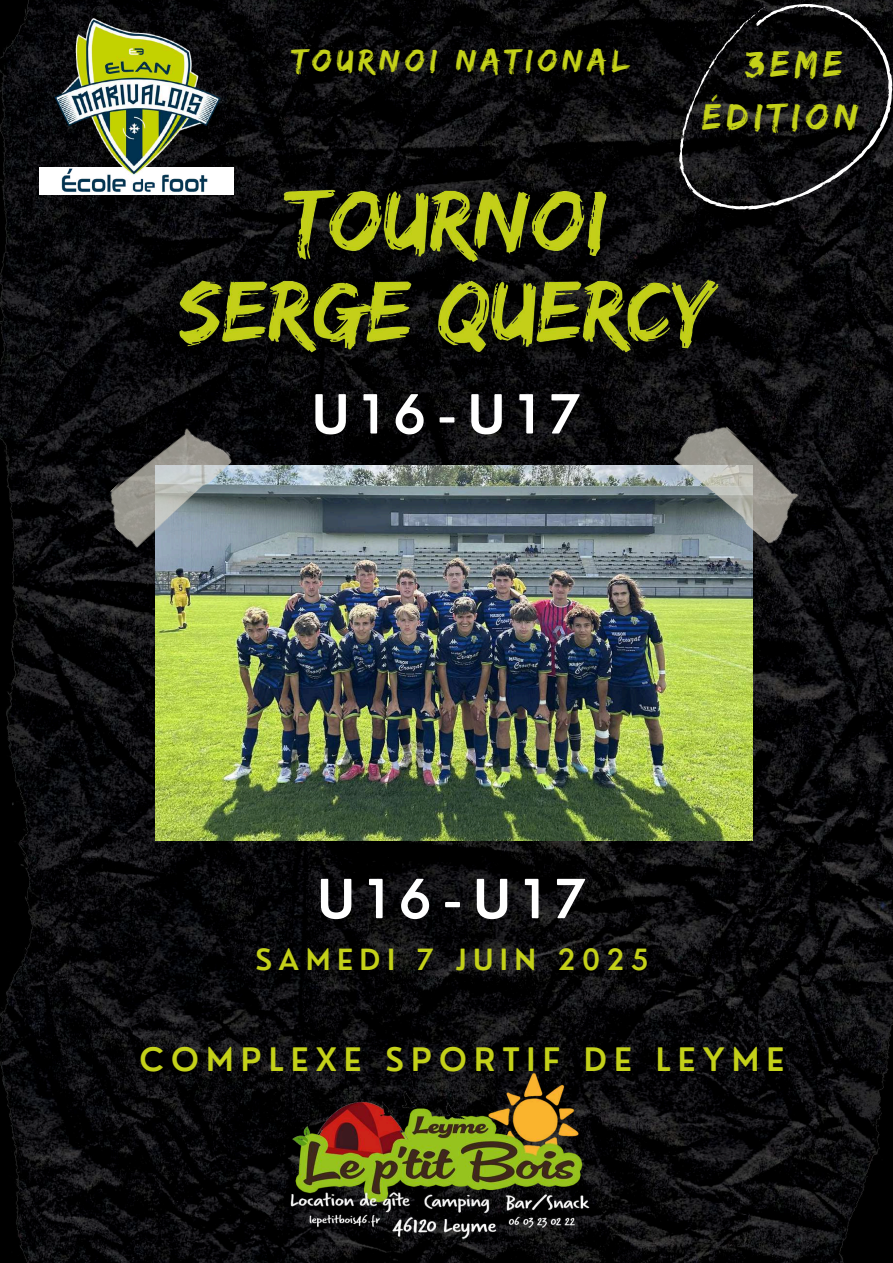
<style>
.page{position:relative;width:893px;height:1263px;background:#fff}
.page>*{position:absolute;margin:0;border:0;box-sizing:border-box;transform-origin:0 0}
.t1{font:600 52.5px "Nourd";letter-spacing:.225em;color:#fff}
.t2{font:38.25px/53.4px "Edo";letter-spacing:.145em;color:#c4d119}
.t3{font:32.92px "Edo";letter-spacing:.145em;color:#c4d119}
.t4{font:600 31.58px "Nourd";letter-spacing:.225em;color:#c4d119}
.t5{font:600 28.5px "Nourd";letter-spacing:.225em;color:#c4d119}
</style>
<div class="page">
<img style="left:0;top:0;width:893px;height:1263px">
<div style="left:40px;top:168px;width:194px;height:27px;background:#fff"></div>
<img style="left:47px;top:17px;width:178px;height:175px">
<img style="left:141px;top:155px;width:616px;height:240px">
<svg style="left:629px;top:0;width:264px;height:245px;background:#121213"></svg>
<svg style="left:679px;top:159px;width:4px;height:8px"></svg>
<svg style="left:887px;top:91px;width:2px;height:6px"></svg>
<svg style="left:683px;top:173px;width:4px;height:5px"></svg>
<svg style="left:719px;top:202px;width:4px;height:5px"></svg>
<svg style="left:681px;top:133px;width:4px;height:5px"></svg>
<svg style="left:744px;top:6px;width:21px;height:20px"></svg>
<svg style="left:731px;top:32px;width:5px;height:3px"></svg>
<svg style="left:723px;top:41px;width:6px;height:9px"></svg>
<svg style="left:731px;top:205px;width:5px;height:5px"></svg>
<img style="left:280px;top:995px;width:320px;height:268px">
<img style="left:156px;top:465px;width:597px;height:376px">
<img style="left:94px;top:414px;width:140px;height:136px">
<img style="left:670px;top:412px;width:141px;height:134px">
<p class="t3" style="left:292px;top:41px;width:338px">TOURNOI NATIONAL</p>
<p class="t2" style="left:702px;top:36px;width:158px;text-indent:42px">3EME<br>ÉDITION</p>
<h1 class="t1" style="left:312px;top:381px;width:271px">U16-U17</h1>
<h1 class="t1" style="left:317px;top:866px;width:271px">U16-U17</h1>
<p class="t5" style="left:255px;top:941px;width:395px">SAMEDI 7 JUIN 2025</p>
<p class="t4" style="left:140px;top:1039px;width:646px">COMPLEXE SPORTIF DE LEYME</p>
</div>
